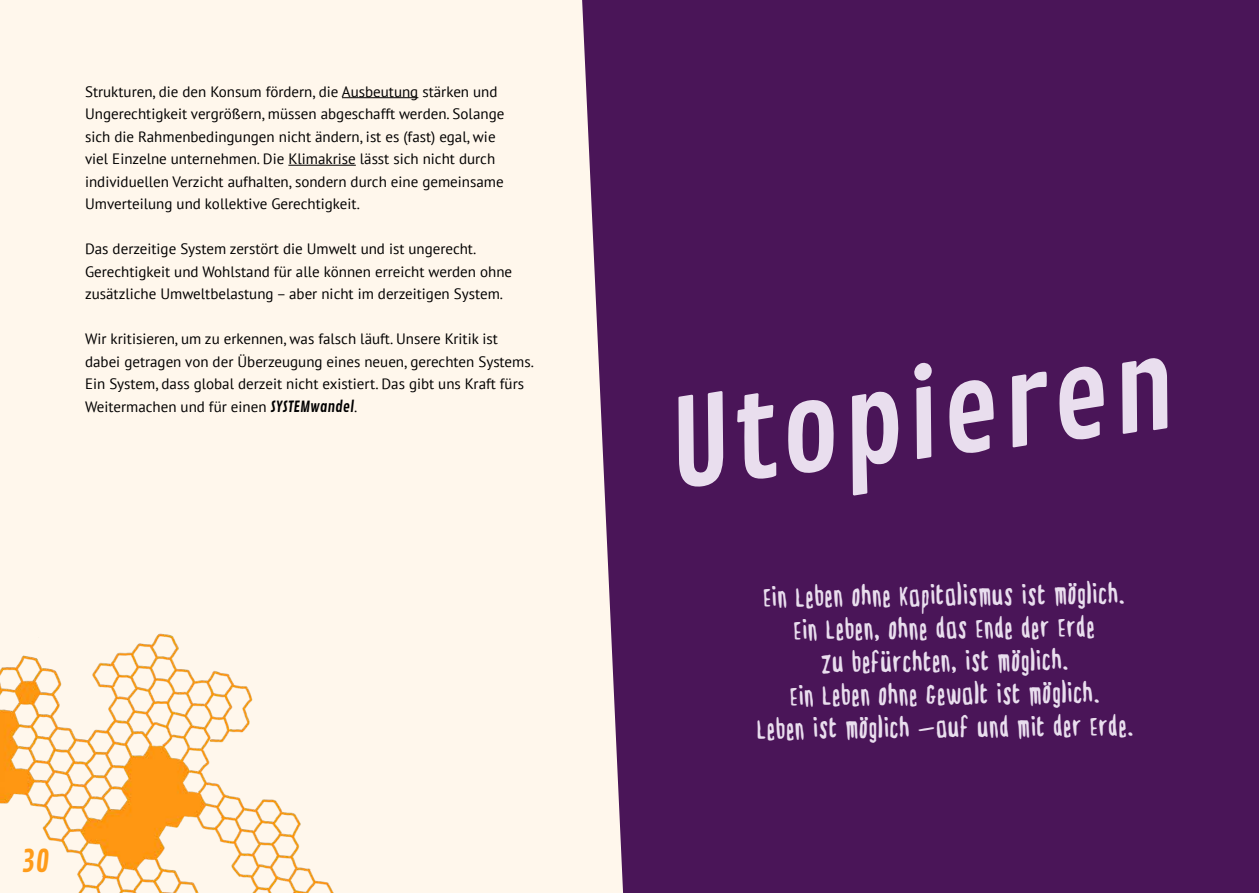
<style>
.page{position:relative;width:1259px;height:893px;background:#fff}
.page>*{position:absolute;margin:0;border:0;box-sizing:border-box;transform-origin:0 0}
.Fließtext{font:120px "Contrail One";color:#e9deee}
.Zitat{font:500 33px "BUN Djugendmarker";color:#e9deee}
.Seiten_Kritisieren{font:30px "Contrail One";color:#ff9c1a}
.Fließtext-2{font:15px/22.5px "PT Sans";color:#000}
.s1{font-family:"Contrail One"}
</style>
<div class="page">
<div style="left:0;top:0;width:582px;height:893px;background:#fff7ec"></div>
<div style="left:582px;top:0;width:677px;height:893px;background:#4a1558"></div>
<hr style="left:342px;top:97px;width:76px;height:1px;background:#000">
<hr style="left:288px;top:165px;width:68px;height:1px;background:#000">
<p class="Fließtext-2" style="left:85px;top:80px;width:421px">Strukturen, die den Konsum fördern, die Ausbeutung stärken und Ungerechtigkeit vergrößern, müssen abgeschafft werden. Solange sich die Rahmenbedingungen nicht ändern, ist es (fast) egal, wie viel Einzelne unternehmen. Die Klimakrise lässt sich nicht durch individuellen Verzicht aufhalten, sondern durch eine gemeinsame Umverteilung und kollektive Gerechtigkeit.</p>
<p class="Fließtext-2" style="left:85px;top:237px;width:428px">Das derzeitige System zerstört die Umwelt und ist ungerecht.<br>Gerechtigkeit und Wohlstand für alle können erreicht werden ohne zusätzliche Umweltbelastung – aber nicht im derzeitigen System.</p>
<p class="Fließtext-2" style="left:85px;top:327px;width:450px">Wir kritisieren, um zu erkennen, was falsch läuft. Unsere Kritik ist dabei getragen von der Überzeugung eines neuen, gerechten Systems.<br>Ein System, dass global derzeit nicht existiert. Das gibt uns Kraft fürs Weitermachen und für einen <span class="s1">SYSTEMwandel</span>.</p>
<p class="Seiten_Kritisieren" style="left:21px;top:843px;width:30px">30</p>
<p class="Fließtext" style="left:659px;top:376px;width:511px;rotate:-7deg">Utopieren</p>
<p class="Zitat" style="left:763px;top:583px;width:362px;rotate:-1deg">Ein Leben ohne Kapitalismus ist möglich.</p>
<p class="Zitat" style="left:793px;top:616px;width:302px;rotate:-1deg">Ein Leben, ohne das Ende der Erde</p>
<p class="Zitat" style="left:821px;top:648px;width:248px;rotate:-1deg">zu befürchten, ist möglich.</p>
<p class="Zitat" style="left:790px;top:682px;width:310px;rotate:-1deg">Ein Leben ohne Gewalt ist möglich.</p>
<p class="Zitat" style="left:757px;top:715px;width:377px;rotate:-1deg">Leben ist möglich –auf und mit der Erde.</p>
</div>
